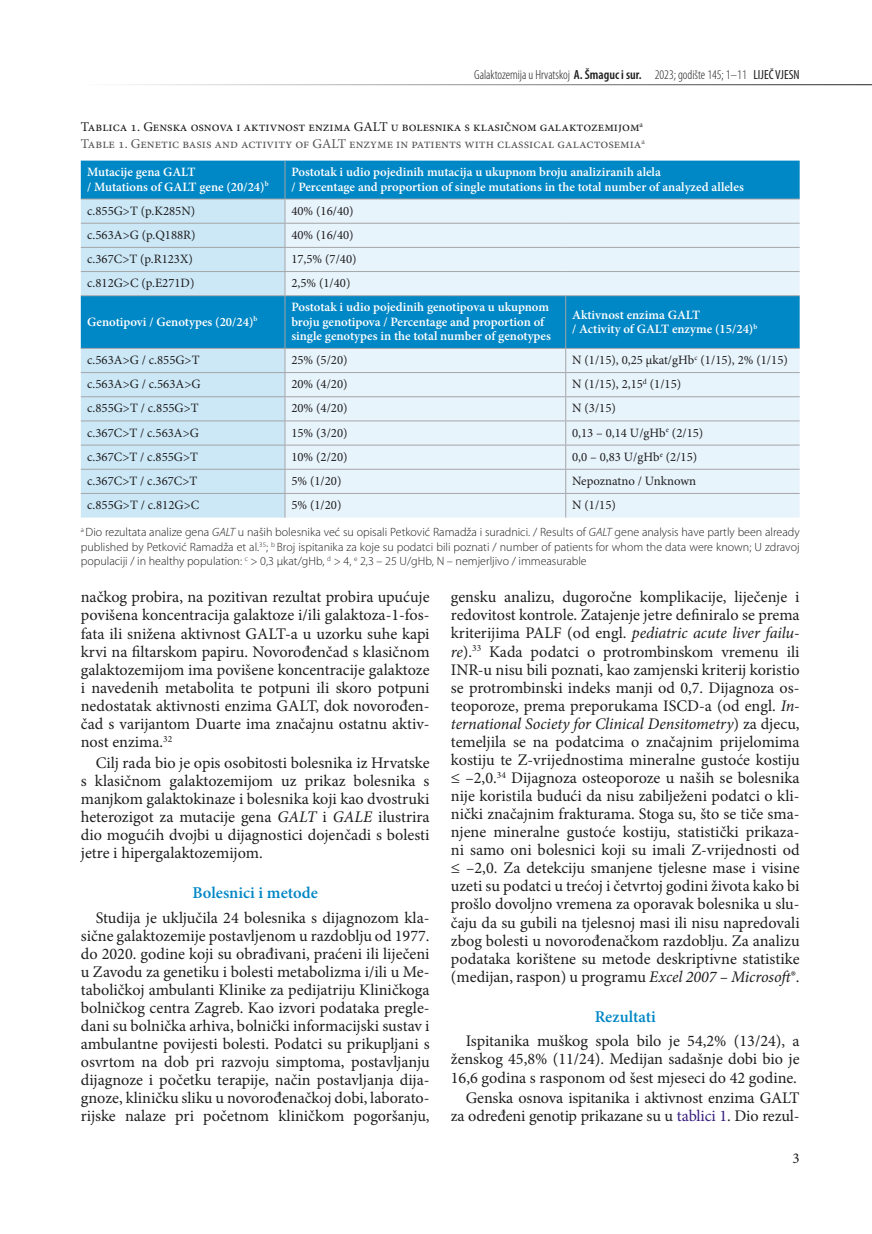
<style>
.page{position:relative;width:872px;height:1234px;background:#fff}
.page>*{position:absolute;margin:0;border:0;box-sizing:border-box;transform-origin:0 0}
.t1{font:600 16.5px "Minion Pro";color:#0087c5}
.t2{font:16.2px/18px "Minion Pro";color:#1f1e1f;text-align:justify}
.t3{font:15px "Minion Pro";color:#1f1e1f}
.t4{font:13.5px/17.1px "Minion Pro";color:#565557}
.t5{font:300 condensed 13.2px "Myriad Pro";color:#1f1e1f}
.t6{font:12.75px "Minion Pro";color:#1f1e1f}
.t7{font:600 12.75px/14.2px "Minion Pro";color:#fff}
.t8{font:300 12px/14.2px "Myriad Pro";color:#1f1e1f;text-align:justify}
.s1{font-weight:600}
.s2{font-weight:400}
.s3{color:#1f1e1f}
.s4{font-style:italic}
.s5{color:#371d7c}
</style>
<div class="page">
<hr style="left:81px;top:84px;width:791px;height:1px;background:#1f1e1f">
<div style="left:81px;top:160px;width:718px;height:39px;background:#0087c5"></div>
<svg style="left:81px;top:200px;width:204px;height:317px;background:#a9d7ed"></svg>
<svg style="left:286px;top:200px;width:513px;height:317px;background:#c0e0f2"></svg>
<hr style="left:285px;top:160px;width:1px;height:39px;background:#a4a5a8">
<hr style="left:81px;top:199px;width:204px;height:1px;background:#a4a5a8">
<hr style="left:285px;top:199px;width:281px;height:1px;background:#a4a5a8">
<hr style="left:566px;top:199px;width:233px;height:1px;background:#a4a5a8">
<hr style="left:81px;top:223px;width:204px;height:1px;background:#a4a5a8">
<hr style="left:285px;top:223px;width:281px;height:1px;background:#a4a5a8">
<hr style="left:566px;top:223px;width:233px;height:1px;background:#a4a5a8">
<hr style="left:81px;top:247px;width:204px;height:1px;background:#a4a5a8">
<hr style="left:285px;top:247px;width:281px;height:1px;background:#a4a5a8">
<hr style="left:566px;top:247px;width:233px;height:1px;background:#a4a5a8">
<hr style="left:81px;top:271px;width:204px;height:1px;background:#a4a5a8">
<hr style="left:285px;top:271px;width:281px;height:1px;background:#a4a5a8">
<svg style="left:285px;top:199px;width:1px;height:96px"></svg>
<hr style="left:566px;top:271px;width:233px;height:1px;background:#a4a5a8">
<hr style="left:81px;top:295px;width:204px;height:1px;background:#a4a5a8">
<hr style="left:285px;top:295px;width:281px;height:1px;background:#a4a5a8">
<hr style="left:285px;top:296px;width:1px;height:52px;background:#a4a5a8">
<hr style="left:566px;top:295px;width:233px;height:1px;background:#a4a5a8">
<hr style="left:565px;top:296px;width:1px;height:52px;background:#a4a5a8">
<hr style="left:81px;top:348px;width:204px;height:1px;background:#a4a5a8">
<hr style="left:285px;top:348px;width:281px;height:1px;background:#a4a5a8">
<hr style="left:566px;top:348px;width:233px;height:1px;background:#a4a5a8">
<hr style="left:81px;top:372px;width:204px;height:1px;background:#a4a5a8">
<hr style="left:285px;top:372px;width:281px;height:1px;background:#a4a5a8">
<hr style="left:566px;top:372px;width:233px;height:1px;background:#a4a5a8">
<hr style="left:81px;top:396px;width:204px;height:1px;background:#a4a5a8">
<hr style="left:285px;top:396px;width:281px;height:1px;background:#a4a5a8">
<hr style="left:566px;top:396px;width:233px;height:1px;background:#a4a5a8">
<hr style="left:81px;top:420px;width:204px;height:1px;background:#a4a5a8">
<hr style="left:285px;top:420px;width:281px;height:1px;background:#a4a5a8">
<hr style="left:566px;top:420px;width:233px;height:1px;background:#a4a5a8">
<hr style="left:81px;top:444px;width:204px;height:1px;background:#a4a5a8">
<hr style="left:285px;top:444px;width:281px;height:1px;background:#a4a5a8">
<hr style="left:566px;top:444px;width:233px;height:1px;background:#a4a5a8">
<hr style="left:81px;top:469px;width:204px;height:1px;background:#a4a5a8">
<hr style="left:285px;top:469px;width:281px;height:1px;background:#a4a5a8">
<hr style="left:566px;top:469px;width:233px;height:1px;background:#a4a5a8">
<hr style="left:81px;top:493px;width:204px;height:1px;background:#a4a5a8">
<hr style="left:285px;top:493px;width:281px;height:1px;background:#a4a5a8">
<svg style="left:285px;top:349px;width:1px;height:168px"></svg>
<hr style="left:566px;top:493px;width:233px;height:1px;background:#a4a5a8">
<svg style="left:565px;top:349px;width:1px;height:168px"></svg>
<p class="t5" style="left:474px;top:67px;width:327px">Galaktozemija u Hrvatskoj <span class="s1">A. Šmaguc i sur.</span> 2023; godište 145; 1–11 <span class="s2">LIJEČ VJESN</span></p>
<p class="t4" style="left:81px;top:118px;width:565px"><span class="s3">Tablica 1. Genska osnova i aktivnost enzima GALT u bolesnika s klasičnom galaktozemijom</span><sup>a<br></sup>Table 1. Genetic basis and activity of GALT enzyme in patients with classical galactosemia<sup>a</sup></p>
<p class="t7" style="left:87px;top:165px;width:183px">Mutacije gena GALT<br>/ Mutations of GALT gene (20/24)<sup>b</sup></p>
<p class="t7" style="left:291px;top:165px;width:454px">Postotak i udio pojedinih mutacija u ukupnom broju analiziranih alela<br>/ Percentage and proportion of single mutations in the total number of analyzed alleles</p>
<p class="t6" style="left:87px;top:202px;width:110px">c.855G&gt;T (p.K285N)</p>
<p class="t6" style="left:291px;top:202px;width:64px">40% (16/40)</p>
<p class="t6" style="left:87px;top:226px;width:110px">c.563A&gt;G (p.Q188R)</p>
<p class="t6" style="left:291px;top:226px;width:64px">40% (16/40)</p>
<p class="t6" style="left:87px;top:250px;width:107px">c.367C&gt;T (p.R123X)</p>
<p class="t6" style="left:291px;top:250px;width:67px">17,5% (7/40)</p>
<p class="t6" style="left:87px;top:274px;width:109px">c.812G&gt;C (p.E271D)</p>
<p class="t6" style="left:291px;top:274px;width:61px">2,5% (1/40)</p>
<p class="t7" style="left:87px;top:314px;width:172px">Genotipovi / Genotypes (20/24)<sup>b</sup></p>
<p class="t7" style="left:291px;top:300px;width:261px">Postotak i udio pojedinih genotipova u ukupnom broju genotipova / Percentage and proportion of single genotypes in the total number of genotypes</p>
<p class="t7" style="left:572px;top:307px;width:187px">Aktivnost enzima GALT<br>/ Activity of GALT enzyme (15/24)<sup>b</sup></p>
<p class="t6" style="left:87px;top:351px;width:114px">c.563A&gt;G / c.855G&gt;T</p>
<p class="t6" style="left:291px;top:351px;width:58px">25% (5/20)</p>
<p class="t6" style="left:572px;top:351px;width:217px">N (1/15), 0,25 µkat/gHb<sup>c</sup> (1/15), 2% (1/15)</p>
<p class="t6" style="left:87px;top:375px;width:115px">c.563A&gt;G / c.563A&gt;G</p>
<p class="t6" style="left:291px;top:375px;width:58px">20% (4/20)</p>
<p class="t6" style="left:572px;top:375px;width:111px">N (1/15), 2,15<sup>d</sup> (1/15)</p>
<p class="t6" style="left:87px;top:399px;width:113px">c.855G&gt;T / c.855G&gt;T</p>
<p class="t6" style="left:291px;top:399px;width:58px">20% (4/20)</p>
<p class="t6" style="left:572px;top:399px;width:45px">N (3/15)</p>
<p class="t6" style="left:87px;top:424px;width:113px">c.367C&gt;T / c.563A&gt;G</p>
<p class="t6" style="left:291px;top:424px;width:58px">15% (3/20)</p>
<p class="t6" style="left:572px;top:424px;width:133px">0,13 – 0,14 U/gHb<sup>e</sup> (2/15)</p>
<p class="t6" style="left:87px;top:448px;width:112px">c.367C&gt;T / c.855G&gt;T</p>
<p class="t6" style="left:291px;top:448px;width:58px">10% (2/20)</p>
<p class="t6" style="left:572px;top:448px;width:127px">0,0 – 0,83 U/gHb<sup>e</sup> (2/15)</p>
<p class="t6" style="left:87px;top:472px;width:112px">c.367C&gt;T / c.367C&gt;T</p>
<p class="t6" style="left:291px;top:472px;width:52px">5% (1/20)</p>
<p class="t6" style="left:572px;top:472px;width:126px">Nepoznatno / Unknown</p>
<p class="t6" style="left:87px;top:496px;width:113px">c.855G&gt;T / c.812G&gt;C</p>
<p class="t6" style="left:291px;top:496px;width:52px">5% (1/20)</p>
<p class="t6" style="left:572px;top:496px;width:45px">N (1/15)</p>
<p class="t8" style="left:81px;top:525px;width:720px"><sup>a</sup> Dio rezultata analize gena <span class="s4">GALT</span> u naših bolesnika već su opisali Petković Ramadža i suradnici. / Results of <span class="s4">GALT</span> gene analysis have partly been already published by Petković Ramadža et al.<sup>35</sup>; <sup>b</sup> Broj ispitanika za koje su podatci bili poznati / number of patients for whom the data were known; U zdravoj populaciji / in healthy population: <sup>c</sup> &gt; 0,3 µkat/gHb, <sup>d</sup> &gt; 4, <sup>e</sup> 2,3 – 25 U/gHb, N – nemjerljivo / immeasurable</p>
<p class="t2" style="left:81px;top:588px;width:350px">načkog probira, na pozitivan rezultat probira upućuje povišena koncentracija galaktoze i/ili galaktoza-1-fos&shy;fata ili snižena aktivnost GALT-a u uzorku suhe kapi krvi na filtarskom papiru. Novorođenčad s klasičnom galaktozemijom ima povišene koncentracije galaktoze i navedenih metabolita te potpuni ili skoro potpuni nedostatak aktivnosti enzima GALT, dok novorođen&shy;čad s varijantom Duarte ima značajnu ostatnu aktiv&shy;nost enzima.<sup>32</sup></p>
<p class="t2" style="left:81px;top:753px;width:350px;text-indent:15px">Cilj rada bio je opis osobitosti bolesnika iz Hrvatske s klasičnom galaktozemijom uz prikaz bolesnika s manjkom galaktokinaze i bolesnika koji kao dvostruki heterozigot za mutacije gena <span class="s4">GALT</span> i <span class="s4">GALE</span> ilustrira dio mogućih dvojbi u dijagnostici dojenčadi s bolesti jetre i hipergalaktozemijom.</p>
<p class="t1" style="left:192px;top:880px;width:127px">Bolesnici i metode</p>
<p class="t2" style="left:81px;top:908px;width:350px;text-indent:15px">Studija je uključila 24 bolesnika s dijagnozom kla&shy;sične galaktozemije postavljenom u razdoblju od 1977. do 2020. godine koji su obrađivani, praćeni ili liječeni u Zavodu za genetiku i bolesti metabolizma i/ili u Me&shy;taboličkoj ambulanti Klinike za pedijatriju Kliničkoga bolničkog centra Zagreb. Kao izvori podataka pregle&shy;dani su bolnička arhiva, bolnički informacijski sustav i ambulantne povijesti bolesti. Podatci su prikupljani s osvrtom na dob pri razvoju simptoma, postavljanju dijagnoze i početku terapije, način postavljanja dija&shy;gnoze, kliničku sliku u novorođenačkoj dobi, laborato&shy;rijske nalaze pri početnom kliničkom pogoršanju,</p>
<p class="t2" style="left:451px;top:588px;width:350px">gensku analizu, dugoročne komplikacije, liječenje i redovitost kontrole. Zatajenje jetre definiralo se prema kriterijima PALF (od engl. <span class="s4">pediatric acute liver failu&shy;re</span>).<sup>33</sup> Kada podatci o protrombinskom vremenu ili INR-u nisu bili poznati, kao zamjenski kriterij koristio se protrombinski indeks manji od 0,7. Dijagnoza os&shy;teoporoze, prema preporukama ISCD-a (od engl. <span class="s4">In&shy;ternational Society for Clinical Densitometry</span>) za djecu, temeljila se na podatcima o značajnim prijelomima kostiju te Z-vrijednostima mineralne gustoće kostiju ≤ –2,0.<sup>34</sup> Dijagnoza osteoporoze u naših se bolesnika nije koristila budući da nisu zabilježeni podatci o kli&shy;nički značajnim frakturama. Stoga su, što se tiče sma&shy;njene mineralne gustoće kostiju, statistički prikaza&shy;ni samo oni bolesnici koji su imali Z-vrijednosti od ≤ –2,0. Za detekciju smanjene tjelesne mase i visine uzeti su podatci u trećoj i četvrtoj godini života kako bi prošlo dovoljno vremena za oporavak bolesnika u slu&shy;čaju da su gubili na tjelesnoj masi ili nisu napredovali zbog bolesti u novorođenačkom razdoblju. Za analizu podataka korištene su metode deskriptivne statistike (medijan, raspon) u programu <span class="s4">Excel 2007 – Microsoft</span>®.</p>
<p class="t1" style="left:594px;top:1004px;width:63px">Rezultati</p>
<p class="t2" style="left:451px;top:1032px;width:350px;text-indent:15px">Ispitanika muškog spola bilo je 54,2% (13/24), a ženskog 45,8% (11/24). Medijan sadašnje dobi bio je 16,6 godina s rasponom od šest mjeseci do 42 godine.</p>
<p class="t2" style="left:451px;top:1088px;width:350px;text-align:right">Genska osnova ispitanika i aktivnost enzima GALT za određeni genotip prikazane su u <span class="s5">tablici 1</span>. Dio rezul-</p>
<p class="t3" style="left:792px;top:1147px;width:9px">3</p>
</div>
